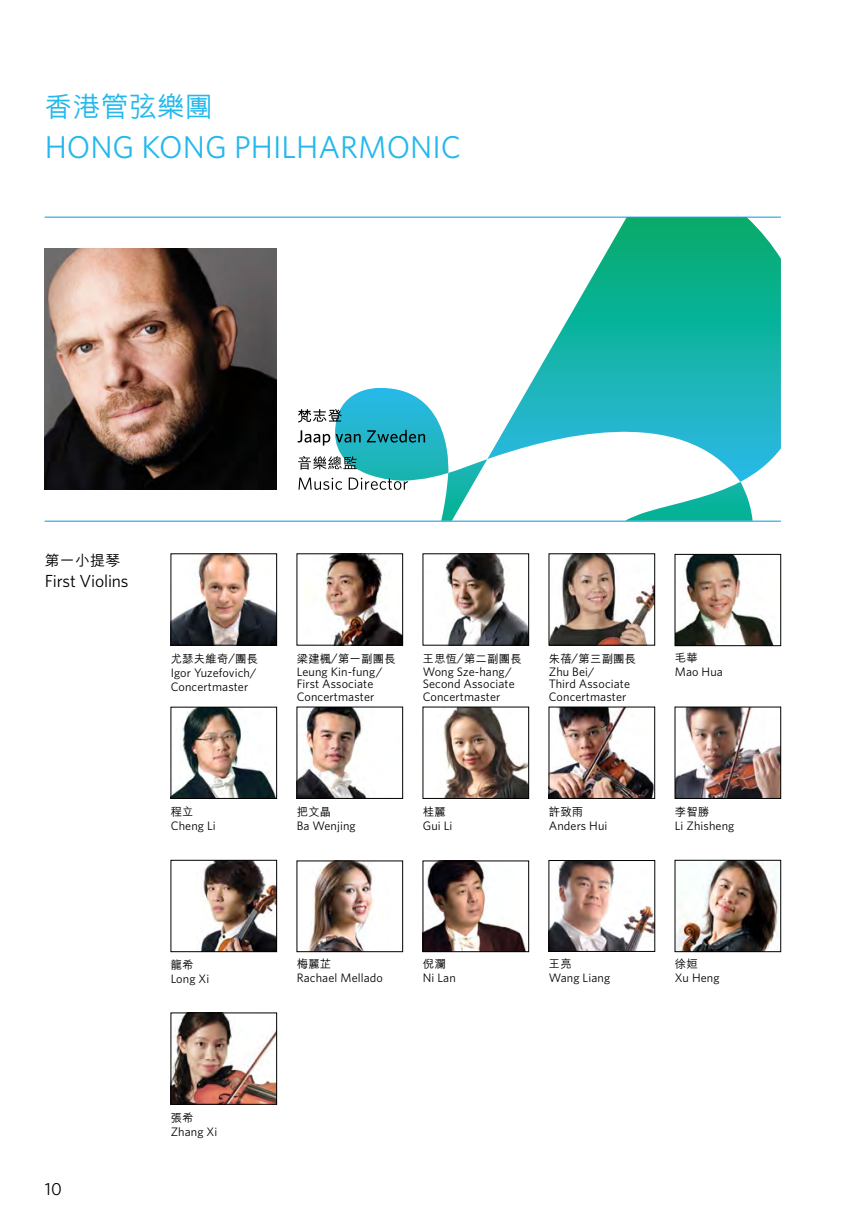
<style>
.page{position:relative;width:844px;height:1226px;background:#fff}
.page>*{position:absolute;margin:0;border:0;box-sizing:border-box;transform-origin:0 0}
.t1{font:31.5px "Whitney";color:#24b8ec}
.t2{font:500 28px "M Hei";color:#24b8ec}
.t3{font:17.5px "Whitney";letter-spacing:-.01em;color:#000}
.t4{font:500 14.88px "M Hei";letter-spacing:.02em;color:#000}
.t5{font:12.25px/12.2px "Whitney";letter-spacing:.01em;color:#000}
.t6{font:500 11.38px "M Hei";letter-spacing:.02em;color:#000}
.s1{font-family:"Whitney";font-weight:400;font-size:12.25px}
</style>
<div class="page">
<svg style="left:335px;top:388px;width:417px;height:132px"></svg>
<svg style="left:487px;top:218px;width:293px;height:264px"></svg>
<hr style="left:45px;top:520px;width:735px;height:1px;background:#009bdf">
<hr style="left:45px;top:217px;width:735px;height:1px;background:#009bdf">
<img style="left:45px;top:248px;width:232px;height:241px">
<svg style="left:298px;top:477px;width:110px;height:13px"></svg>
<svg style="left:298px;top:456px;width:58px;height:13px"></svg>
<svg style="left:297px;top:430px;width:128px;height:15px"></svg>
<svg style="left:298px;top:409px;width:43px;height:13px"></svg>
<img style="left:446px;top:555px;width:80px;height:88px">
<div style="left:422px;top:553px;width:106px;height:92px;border:1px solid #000"></div>
<img style="left:325px;top:555px;width:76px;height:88px">
<div style="left:296px;top:553px;width:107px;height:92px;border:1px solid #000"></div>
<img style="left:173px;top:555px;width:102px;height:88px">
<div style="left:171px;top:553px;width:106px;height:92px;border:1px solid #000"></div>
<img style="left:550px;top:555px;width:102px;height:88px">
<div style="left:548px;top:553px;width:106px;height:92px;border:1px solid #000"></div>
<img style="left:676px;top:556px;width:97px;height:88px">
<div style="left:674px;top:554px;width:106px;height:92px;border:1px solid #000"></div>
<img style="left:298px;top:708px;width:68px;height:88px">
<div style="left:296px;top:706px;width:107px;height:92px;border:1px solid #000"></div>
<img style="left:443px;top:708px;width:83px;height:88px">
<div style="left:422px;top:706px;width:106px;height:92px;border:1px solid #000"></div>
<img style="left:424px;top:862px;width:102px;height:87px">
<div style="left:422px;top:860px;width:106px;height:91px;border:1px solid #000"></div>
<img style="left:307px;top:862px;width:66px;height:87px">
<div style="left:296px;top:860px;width:107px;height:91px;border:1px solid #000"></div>
<img style="left:173px;top:1014px;width:102px;height:88px">
<div style="left:171px;top:1012px;width:106px;height:92px;border:1px solid #000"></div>
<img style="left:201px;top:862px;width:74px;height:87px">
<div style="left:171px;top:860px;width:106px;height:91px;border:1px solid #000"></div>
<img style="left:550px;top:862px;width:102px;height:87px">
<div style="left:548px;top:860px;width:106px;height:91px;border:1px solid #000"></div>
<img style="left:676px;top:862px;width:102px;height:87px">
<div style="left:674px;top:860px;width:106px;height:91px;border:1px solid #000"></div>
<img style="left:550px;top:708px;width:102px;height:88px">
<div style="left:548px;top:706px;width:106px;height:92px;border:1px solid #000"></div>
<img style="left:676px;top:708px;width:102px;height:88px">
<div style="left:674px;top:706px;width:106px;height:92px;border:1px solid #000"></div>
<img style="left:173px;top:709px;width:102px;height:87px">
<div style="left:171px;top:707px;width:106px;height:91px;border:1px solid #000"></div>
<h2 class="t2" style="left:45px;top:92px;width:170px">香港管弦樂團</h2>
<h1 class="t1" style="left:45px;top:129px;width:418px">HONG KONG PHILHARMONIC</h1>
<p class="t4" style="left:45px;top:552px;width:77px">第一小提琴</p>
<h3 class="t3" style="left:45px;top:570px;width:85px">First Violins</h3>
<p class="t6" style="left:171px;top:653px;width:89px">尤瑟夫維奇<span class="s1">/</span>團長</p>
<p class="t5" style="left:171px;top:665px;width:87px;line-height:14px">Igor Yuzefovich/<br>Concertmaster</p>
<p class="t6" style="left:296px;top:653px;width:101px">梁建楓<span class="s1">/</span>第一副團長</p>
<p class="t5" style="left:296px;top:665px;width:87px">Leung Kin-fung/<br>First Associate<br>Concertmaster</p>
<p class="t6" style="left:422px;top:653px;width:101px">王思恆<span class="s1">/</span>第二副團長</p>
<p class="t5" style="left:422px;top:665px;width:93px">Wong Sze-hang/<br>Second Associate<br>Concertmaster</p>
<p class="t6" style="left:548px;top:653px;width:89px">朱蓓<span class="s1">/</span>第三副團長</p>
<p class="t5" style="left:548px;top:665px;width:83px">Zhu Bei/<br>Third Associate<br>Concertmaster</p>
<p class="t6" style="left:674px;top:651px;width:24px">毛華</p>
<p class="t5" style="left:674px;top:665px;width:50px">Mao Hua</p>
<p class="t6" style="left:171px;top:805px;width:24px">程立</p>
<p class="t5" style="left:171px;top:819px;width:47px">Cheng Li</p>
<p class="t6" style="left:296px;top:805px;width:36px">把文晶</p>
<p class="t5" style="left:296px;top:819px;width:61px">Ba Wenjing</p>
<p class="t6" style="left:422px;top:805px;width:24px">桂麗</p>
<p class="t5" style="left:422px;top:819px;width:31px">Gui Li</p>
<p class="t6" style="left:548px;top:805px;width:36px">許致雨</p>
<p class="t5" style="left:548px;top:819px;width:60px">Anders Hui</p>
<p class="t6" style="left:674px;top:805px;width:36px">李智勝</p>
<p class="t5" style="left:674px;top:819px;width:61px">Li Zhisheng</p>
<p class="t6" style="left:171px;top:958px;width:24px">龍希</p>
<p class="t5" style="left:171px;top:972px;width:40px">Long Xi</p>
<p class="t6" style="left:296px;top:957px;width:36px">梅麗芷</p>
<p class="t5" style="left:296px;top:971px;width:88px">Rachael Mellado</p>
<p class="t6" style="left:422px;top:957px;width:24px">倪瀾</p>
<p class="t5" style="left:422px;top:971px;width:34px">Ni Lan</p>
<p class="t6" style="left:548px;top:957px;width:24px">王亮</p>
<p class="t5" style="left:548px;top:971px;width:63px">Wang Liang</p>
<p class="t6" style="left:674px;top:957px;width:24px">徐姮</p>
<p class="t5" style="left:674px;top:971px;width:46px">Xu Heng</p>
<h3 class="t3" style="left:45px;top:1178px;width:19px">10</h3>
<p class="t6" style="left:171px;top:1111px;width:24px">張希</p>
<p class="t5" style="left:171px;top:1124px;width:48px">Zhang Xi</p>
</div>
